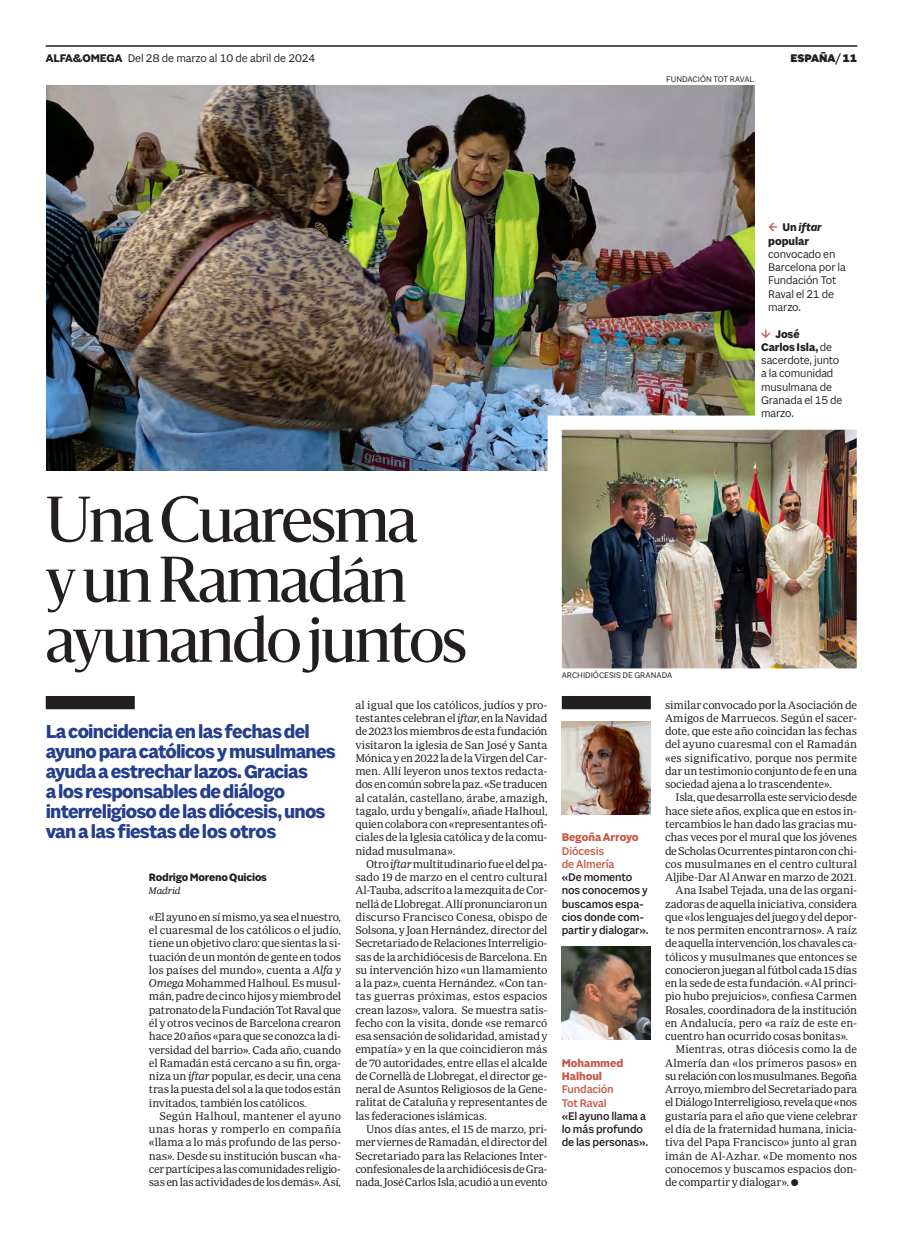
<style>
.page{position:relative;width:903px;height:1234px;background:#fff}
.page>*{position:absolute;margin:0;border:0;box-sizing:border-box;transform-origin:0 0}
.Titulo_C48{font:60px/60px "Sanomat";letter-spacing:-.025em;color:#231f20}
.Entradilla_C16_azul{font:700 20px/20px "Sole Sans";letter-spacing:-.035em;color:#253f8e}
.Pie_de_foto{font:11.88px/13.2px "Sole Sans";letter-spacing:-.015em;color:#231f20}
.Apoyo_TEXTO_salmon{font:500 11.88px/13.2px "Sole Sans";letter-spacing:-.01em;color:#231f20}
.Foliacion{font:11.88px "Sole Sans";letter-spacing:-.005em;color:#231f20}
.Apoyo_TEXTO_salmon-2{font:500 11.88px "Sole Sans";letter-spacing:-.01em;color:#c45848}
.Apoyo_TEXTO_salmon-3{font:700 11.88px "Sole Sans";letter-spacing:-.005em;color:#c45848}
.Foliacion-2{font:900 11.88px "Sole Sans";letter-spacing:-.005em;color:#231f20}
.Texto_GENERAL_2_parrafo{font:11.5px/13.2px "Periodico Text Lg";letter-spacing:-.02em;color:#231f20;text-align:justify}
.Texto_GENERAL_1_parrafo{font:11.5px/13.2px "Periodico Text Lg";letter-spacing:-.025em;color:#231f20;text-align:justify}
.Firma_propia_nombre{font:700 11.5px "Sole Sans";letter-spacing:-.015em;color:#231f20}
.Texto_GENERAL_1_parrafo-2{font:italic 300 10px "Periodico Text";letter-spacing:-.01em;color:#231f20}
.Firma_foto{font:8.75px "Sole Sans";color:#231f20}
.s1{font-weight:700}
.s2{font-weight:700;font-style:italic}
.s3{font-family:"Periodico Text";font-weight:300;font-style:italic}
</style>
<div class="page">
<hr style="left:46px;top:46px;width:811px;height:1px;background:#231f20">
<img style="left:46px;top:86px;width:708px;height:384px">
<img style="left:540px;top:408px;width:317px;height:261px">
<div style="left:46px;top:695px;width:89px;height:14px;background:#231f20"></div>
<img style="left:562px;top:721px;width:89px;height:93px">
<img style="left:562px;top:946px;width:89px;height:93px">
<div style="left:562px;top:695px;width:89px;height:14px;background:#231f20"></div>
<p class="Foliacion" style="left:46px;top:51px;width:271px"><span class="s1">ALFA&amp;OMEGA</span> Del 28 de marzo al 10 de abril de 2024</p>
<p class="Foliacion-2" style="left:790px;top:51px;width:68px">ESPAÑA/ 11</p>
<p class="Firma_foto" style="left:666px;top:74px;width:89px">FUNDACIÓN TOT RAVAL</p>
<p class="Pie_de_foto" style="left:768px;top:221px;width:79px;text-indent:14px"><span class="s1">Un</span> <span class="s2">iftar </span><span class="s1">popular </span>convocado en<br>Barcelona por la<br>Fundación Tot<br>Raval el 21 de marzo.</p>
<p class="Pie_de_foto" style="left:761px;top:327px;width:83px;text-indent:14px"><span class="s1">José<br>Carlos Isla,</span> de sacerdote, junto a la comunidad musulmana de<br>Granada el 15 de marzo.</p>
<p class="Titulo_C48" style="left:46px;top:486px;width:373px">Una Cuaresma</p>
<p class="Titulo_C48" style="left:46px;top:546px;width:422px">y un Ramadán ayunando juntos</p>
<p class="Entradilla_C16_azul" style="left:46px;top:722px;width:292px">La coincidencia en las fechas del ayuno para católicos y musulmanes ayuda a estrechar lazos. Gracias<br>a los responsables de diálogo interreligioso de las diócesis, unos van a las fiestas de los otros</p>
<p class="Firma_propia_nombre" style="left:149px;top:870px;width:120px">Rodrigo Moreno Quicios</p>
<p class="Texto_GENERAL_1_parrafo-2" style="left:149px;top:884px;width:33px">Madrid</p>
<p class="Texto_GENERAL_1_parrafo" style="left:149px;top:909px;width:194px">«El ayuno en sí mismo, ya sea el nuestro, el cuaresmal de los católicos o el judío, tiene un objetivo claro: que sientas la si&shy;tuación de un montón de gente en todos los países del mundo», cuenta a <span class="s3">Alfa y Omega</span> Mohammed Halhoul. Es musul&shy;mán, padre de cinco hijos y miembro del patronato de la Fundación Tot Raval que él y otros vecinos de Barcelona crearon hace 20 años «para que se conozca la di&shy;versidad del barrio». Cada año, cuando el Ramadán está cercano a su fin, orga&shy;niza un <span class="s3">iftar</span> popular, es decir, una cena tras la puesta del sol a la que todos están invitados, también los católicos.</p>
<p class="Texto_GENERAL_2_parrafo" style="left:149px;top:1108px;width:194px;text-indent:11px">Según Halhoul, mantener el ayuno unas horas y romperlo en compañía «llama a lo más profundo de las perso&shy;nas». Desde su institución buscan «ha&shy;cer partícipes a las comunidades religio&shy;sas en las actividades de los demás». Así,</p>
<p class="Texto_GENERAL_2_parrafo" style="left:355px;top:697px;width:194px">al igual que los católicos, judíos y pro&shy;testantes celebran el <span class="s3">iftar</span>, en la Navidad de 2023 los miembros de esta fundación visitaron la iglesia de San José y Santa Mónica y en 2022 la de la Virgen del Car&shy;men. Allí leyeron unos textos redacta&shy;dos en común sobre la paz. «Se traducen al catalán, castellano, árabe, amazigh, tagalo, urdu y bengalí», añade Halhoul, quien colabora con «representantes ofi&shy;ciales de la Iglesia católica y de la comu&shy;nidad musulmana».</p>
<p class="Texto_GENERAL_2_parrafo" style="left:355px;top:856px;width:194px;text-indent:11px">Otro <span class="s3">iftar</span> multitudinario fue el del pa&shy;sado 19 de marzo en el centro cultural Al-Tauba, adscrito a la mezquita de Cor&shy;nellá de Llobregat. Allí pronunciaron un discurso Francisco Conesa, obispo de Solsona, y Joan Hernández, director del Secretariado de Relaciones Interreligio&shy;sas de la archidiócesis de Barcelona. En su intervención hizo «un llamamiento a la paz», cuenta Hernández. «Con tan&shy;tas guerras próximas, estos espacios crean lazos», valora. Se muestra satis&shy;fecho con la visita, donde «se remarcó esa sensación de solidaridad, amistad y empatía» y en la que coincidieron más de 70 autoridades, entre ellas el alcalde de Cornellà de Llobregat, el director ge&shy;neral de Asuntos Religiosos de la Gene&shy;ralitat de Cataluña y representantes de las federaciones islámicas.</p>
<p class="Texto_GENERAL_2_parrafo" style="left:355px;top:1121px;width:194px;text-indent:11px">Unos días antes, el 15 de marzo, pri&shy;mer viernes de Ramadán, el director del Secretariado para las Relaciones Inter&shy;confesionales de la archidiócesis de Gra&shy;nada, José Carlos Isla, acudió a un evento</p>
<p class="Firma_foto" style="left:562px;top:670px;width:112px">ARCHIDIÓCESIS DE GRANADA</p>
<p class="Apoyo_TEXTO_salmon-3" style="left:562px;top:830px;width:78px">Begoña Arroyo</p>
<p class="Apoyo_TEXTO_salmon-2" style="left:562px;top:843px;width:44px">Diócesis</p>
<p class="Apoyo_TEXTO_salmon-2" style="left:562px;top:856px;width:54px">de Almería</p>
<p class="Apoyo_TEXTO_salmon" style="left:562px;top:870px;width:88px">«De momento nos conocemos y buscamos espa&shy;cios donde com&shy;partir y dialogar».</p>
<p class="Apoyo_TEXTO_salmon-3" style="left:562px;top:1055px;width:63px">Mohammed</p>
<p class="Apoyo_TEXTO_salmon-3" style="left:562px;top:1068px;width:42px">Halhoul</p>
<p class="Apoyo_TEXTO_salmon-2" style="left:562px;top:1082px;width:53px">Fundación</p>
<p class="Apoyo_TEXTO_salmon-2" style="left:562px;top:1095px;width:46px">Tot Raval</p>
<p class="Apoyo_TEXTO_salmon" style="left:562px;top:1109px;width:88px">«El ayuno llama a lo más profundo de las personas».</p>
<p class="Texto_GENERAL_2_parrafo" style="left:665px;top:697px;width:194px">similar convocado por la Asociación de Amigos de Marruecos. Según el sacer&shy;dote, que este año coincidan las fechas del ayuno cuaresmal con el Ramadán «es significativo, porque nos permite dar un testimonio conjunto de fe en una sociedad ajena a lo trascendente».</p>
<p class="Texto_GENERAL_2_parrafo" style="left:665px;top:790px;width:194px;text-indent:11px">Isla, que desarrolla este servicio desde hace siete años, explica que en estos in&shy;tercambios le han dado las gracias mu&shy;chas veces por el mural que los jóvenes de Scholas Ocurrentes pintaron con chi&shy;cos musulmanes en el centro cultural Aljibe-Dar Al Anwar en marzo de 2021.</p>
<p class="Texto_GENERAL_2_parrafo" style="left:665px;top:883px;width:194px;text-indent:11px">Ana Isabel Tejada, una de las organi&shy;zadoras de aquella iniciativa, considera que «los lenguajes del juego y del depor&shy;te nos permiten encontrarnos». A raíz de aquella intervención, los chavales ca&shy;tólicos y musulmanes que entonces se conocieron juegan al fútbol cada 15 días en la sede de esta fundación. «Al princi&shy;pio hubo prejuicios», confiesa Carmen Rosales, coordinadora de la institución en Andalucía, pero «a raíz de este en&shy;cuentro han ocurrido cosas bonitas».</p>
<p class="Texto_GENERAL_2_parrafo" style="left:665px;top:1042px;width:194px;text-indent:11px">Mientras, otras diócesis como la de Almería dan «los primeros pasos» en su relación con los musulmanes. Begoña Arroyo, miembro del Secretariado para el Diálogo Interreligioso, revela que «nos gustaría para el año que viene celebrar el día de la fraternidad humana, inicia&shy;tiva del Papa Francisco» junto al gran imán de Al-Azhar. «De momento nos conocemos y buscamos espacios don&shy;de compartir y dialogar».</p>
</div>
